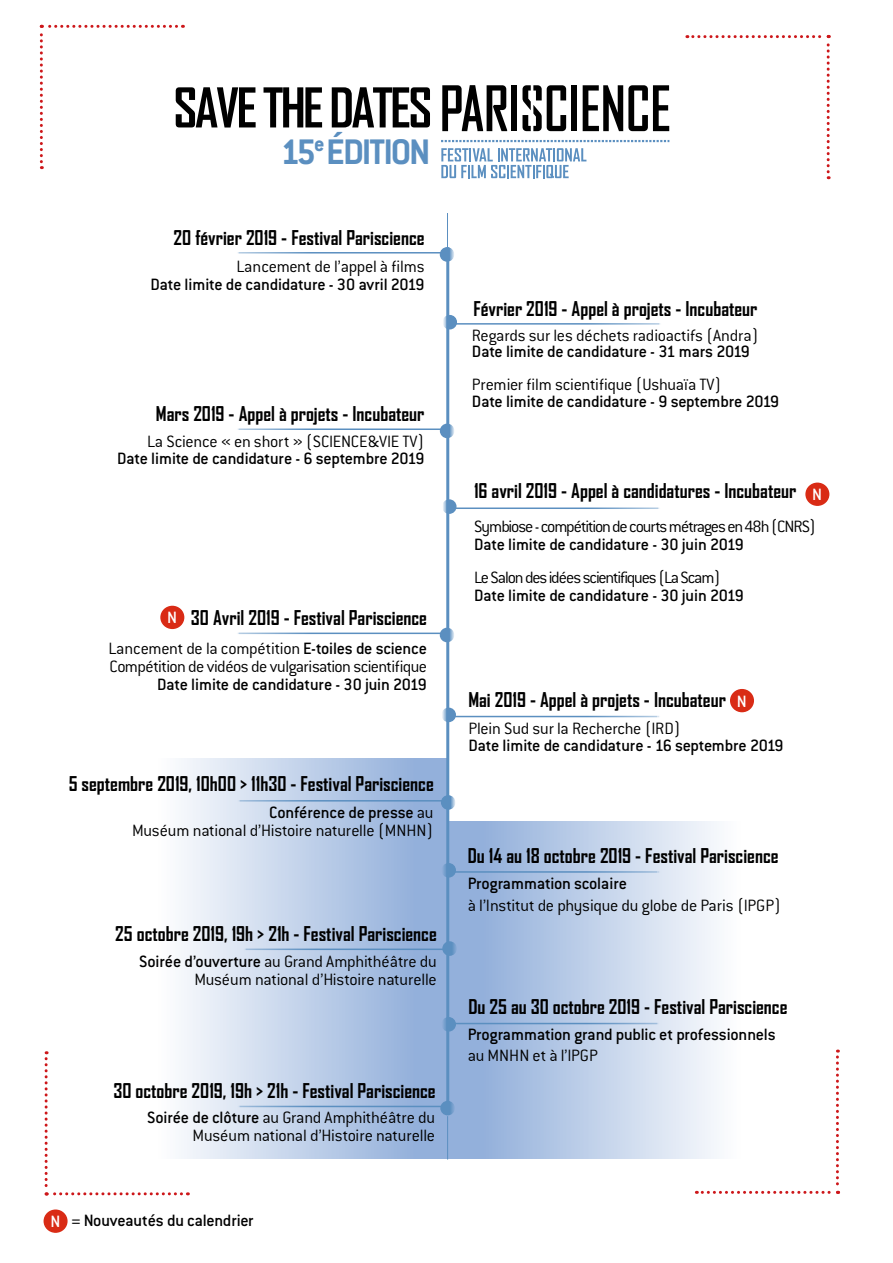
<style>
.page{position:relative;width:893px;height:1263px;background:#fff}
.page>*{position:absolute;margin:0;border:0;box-sizing:border-box;transform-origin:0 0}
.t1{font:700 52.5px "Agency FB";letter-spacing:-.05em;color:#000}
.t2{font:700 39px "Conduit ITC Std";letter-spacing:-.055em;color:#5b8fc0}
.t3{font:700 19.5px "Agency FB";color:#000}
.t4{font:300 18px/18px "Conduit ITC Std";letter-spacing:-.02em;color:#000;text-align:right}
.t5{font:500 18px "Conduit ITC Std";letter-spacing:-.015em;color:#000}
.t6{font:300 18px "Conduit ITC Std";letter-spacing:-.06em;color:#000}
.t7{font:300 18px "Conduit ITC Std";letter-spacing:-.065em;color:#000}
.t8{font:300 18px "Conduit ITC Std";color:#000}
.t9{font:500 18px "Conduit ITC Std";color:#fff}
.s1{font-weight:500}
.s2{color:#fff}
</style>
<div class="page">
<div style="left:56px;top:757px;width:393px;height:401px;background:linear-gradient(to right,#fff,#8fadd9)"></div>
<div style="left:449px;top:821px;width:392px;height:337px;background:linear-gradient(to right,#8fadd9,#fff)"></div>
<svg style="left:442px;top:85px;width:65px;height:46px"></svg>
<div style="left:511px;top:85px;width:6px;height:46px;background:#000"></div>
<div style="left:571px;top:85px;width:6px;height:46px;background:#000"></div>
<svg style="left:583px;top:85px;width:86px;height:46px"></svg>
<svg style="left:522px;top:85px;width:44px;height:46px"></svg>
<svg style="left:441px;top:148px;width:145px;height:30px"></svg>
<svg style="left:441px;top:140px;width:228px;height:2px"></svg>
<hr style="left:446px;top:247px;width:3px;height:859px;background:#5b8fc0">
<div style="left:440px;top:248px;width:14px;height:13px;background:#5b8fc0;border-radius:50%"></div>
<div style="left:440px;top:247px;width:14px;height:15px;border:2px solid #5b8fc0;border-radius:50%"></div>
<hr style="left:172px;top:252px;width:269px;height:1px;background:#5b8fc0">
<svg style="left:441px;top:424px;width:13px;height:13px"></svg>
<div style="left:440px;top:424px;width:14px;height:14px;border:2px solid #5b8fc0;border-radius:50%"></div>
<hr style="left:172px;top:428px;width:269px;height:2px;background:#5b8fc0">
<svg style="left:442px;top:1018px;width:13px;height:13px"></svg>
<div style="left:441px;top:1017px;width:15px;height:14px;border:2px solid #5b8fc0;border-radius:50%"></div>
<hr style="left:454px;top:1023px;width:269px;height:1px;background:#5b8fc0">
<div style="left:441px;top:1101px;width:13px;height:14px;background:#5b8fc0;border-radius:50%"></div>
<div style="left:440px;top:1101px;width:15px;height:14px;border:2px solid #5b8fc0;border-radius:50%"></div>
<hr style="left:173px;top:1106px;width:269px;height:1px;background:#5b8fc0">
<hr style="left:447px;top:1116px;width:1px;height:43px;background:#5b8fc0">
<hr style="left:447px;top:213px;width:1px;height:74px;background:#5b8fc0">
<svg style="left:443px;top:316px;width:13px;height:13px"></svg>
<div style="left:442px;top:315px;width:15px;height:14px;border:2px solid #5b8fc0;border-radius:50%"></div>
<hr style="left:456px;top:323px;width:268px;height:2px;background:#5b8fc0">
<svg style="left:442px;top:864px;width:13px;height:13px"></svg>
<div style="left:441px;top:863px;width:15px;height:14px;border:2px solid #5b8fc0;border-radius:50%"></div>
<hr style="left:455px;top:871px;width:268px;height:2px;background:#5b8fc0">
<div style="left:443px;top:942px;width:13px;height:13px;background:#5b8fc0;border-radius:50%"></div>
<div style="left:442px;top:941px;width:15px;height:15px;border:2px solid #5b8fc0;border-radius:50%"></div>
<hr style="left:179px;top:948px;width:269px;height:2px;background:#5b8fc0">
<div style="left:161px;top:606px;width:23px;height:22px;background:#d92b15;border-radius:50%"></div>
<div style="left:160px;top:606px;width:24px;height:23px;border:2px solid #d92b15;border-radius:50%"></div>
<div style="left:44px;top:1210px;width:23px;height:22px;background:#d92b15;border-radius:50%"></div>
<div style="left:44px;top:1209px;width:24px;height:24px;border:2px solid #d92b15;border-radius:50%"></div>
<div style="left:443px;top:500px;width:13px;height:13px;background:#5b8fc0;border-radius:50%"></div>
<div style="left:442px;top:499px;width:15px;height:15px;border:2px solid #5b8fc0;border-radius:50%"></div>
<hr style="left:455px;top:507px;width:269px;height:2px;background:#5b8fc0">
<div style="left:731px;top:690px;width:22px;height:21px;background:#d92b15;border-radius:50%"></div>
<div style="left:730px;top:689px;width:24px;height:23px;border:2px solid #d92b15;border-radius:50%"></div>
<svg style="left:440px;top:628px;width:14px;height:13px"></svg>
<div style="left:440px;top:628px;width:14px;height:14px;border:2px solid #5b8fc0;border-radius:50%"></div>
<hr style="left:172px;top:633px;width:269px;height:1px;background:#5b8fc0">
<div style="left:806px;top:483px;width:23px;height:22px;background:#d92b15;border-radius:50%"></div>
<div style="left:805px;top:483px;width:24px;height:23px;border:2px solid #d92b15;border-radius:50%"></div>
<svg style="left:442px;top:708px;width:13px;height:13px"></svg>
<div style="left:441px;top:708px;width:15px;height:14px;border:2px solid #5b8fc0;border-radius:50%"></div>
<hr style="left:455px;top:716px;width:268px;height:1px;background:#5b8fc0">
<div style="left:442px;top:796px;width:13px;height:13px;background:#5b8fc0;border-radius:50%"></div>
<div style="left:441px;top:795px;width:14px;height:15px;border:2px solid #5b8fc0;border-radius:50%"></div>
<hr style="left:173px;top:800px;width:269px;height:1px;background:#5b8fc0">
<svg style="left:40px;top:25px;width:143px;height:144px"></svg>
<svg style="left:687px;top:35px;width:143px;height:144px"></svg>
<svg style="left:45px;top:1051px;width:136px;height:144px"></svg>
<svg style="left:696px;top:1049px;width:143px;height:145px"></svg>
<h1 class="t1" style="left:173px;top:75px;width:260px">SAVE THE DATES</h1>
<h2 class="t2" style="left:280px;top:128px;width:152px">15<sup>e</sup> ÉDITION</h2>
<p class="t3" style="left:174px;top:225px;width:252px">20 février 2019 - Festival Pariscience</p>
<p class="t4" style="left:237px;top:257px;width:189px">Lancement de l’appel à films</p>
<p class="t5" style="left:150px;top:273px;width:276px">Date limite de candidature - 30 avril 2019</p>
<p class="t3" style="left:156px;top:401px;width:270px">Mars 2019 - Appel à projets - Incubateur</p>
<p class="t4" style="left:147px;top:432px;width:279px">La Science « en short » (SCIENCE&amp;VIE TV)</p>
<p class="t5" style="left:117px;top:447px;width:309px">Date limite de candidature - 6 septembre 2019</p>
<p class="t3" style="left:191px;top:605px;width:238px">30 Avril 2019 - Festival Pariscience</p>
<p class="t4" style="left:108px;top:638px;width:320px;text-align:left">Lancement de la compétition <span class="s1">E-toiles de science<br></span>Compétition de vidéos de vulgarisation scientifique</p>
<p class="t5" style="left:157px;top:673px;width:271px">Date limite de candidature - 30 juin 2019</p>
<p class="t9" style="left:167px;top:607px;width:11px">N</p>
<p class="t3" style="left:69px;top:771px;width:367px">5 septembre 2019, 10h00 &gt; 11h30 - Festival Pariscience</p>
<p class="t4" style="left:132px;top:803px;width:303px"><span class="s1">Conférence de presse</span> au<br>Muséum national d’Histoire naturelle (MNHN)</p>
<p class="t3" style="left:115px;top:921px;width:323px">25 octobre 2019, 19h &gt; 21h - Festival Pariscience</p>
<p class="t4" style="left:139px;top:952px;width:299px"><span class="s1">Soirée d’ouverture</span> au Grand Amphithéâtre du<br>Muséum national d’Histoire naturelle</p>
<p class="t3" style="left:113px;top:1078px;width:324px">30 octobre 2019, 19h &gt; 21h - Festival Pariscience</p>
<p class="t4" style="left:147px;top:1108px;width:290px"><span class="s1">Soirée de clôture</span> au Grand Amphithéâtre du<br>Muséum national d’Histoire naturelle</p>
<p class="t5" style="left:50px;top:1209px;width:205px"><span class="s2">N</span> = Nouveautés du calendrier</p>
<p class="t3" style="left:473px;top:296px;width:286px">Février 2019 - Appel à projets - Incubateur</p>
<p class="t4" style="left:472px;top:326px;width:288px">Regards sur les déchets radioactifs (Andra)</p>
<p class="t5" style="left:472px;top:341px;width:280px">Date limite de candidature - 31 mars 2019</p>
<p class="t4" style="left:472px;top:375px;width:251px">Premier film scientifique (Ushuaïa TV)</p>
<p class="t5" style="left:472px;top:390px;width:309px">Date limite de candidature - 9 septembre 2019</p>
<p class="t3" style="left:474px;top:479px;width:324px">16 avril 2019 - Appel à candidatures - Incubateur</p>
<p class="t6" style="left:474px;top:515px;width:344px">Symbiose - compétition de courts métrages en 48h (CNRS)</p>
<p class="t5" style="left:474px;top:533px;width:271px">Date limite de candidature - 30 juin 2019</p>
<p class="t7" style="left:474px;top:567px;width:248px">Le Salon des idées scientifiques (La Scam)</p>
<p class="t5" style="left:474px;top:585px;width:271px">Date limite de candidature - 30 juin 2019</p>
<p class="t9" style="left:812px;top:484px;width:11px">N</p>
<p class="t3" style="left:468px;top:688px;width:259px">Mai 2019 - Appel à projets - Incubateur</p>
<p class="t4" style="left:468px;top:719px;width:214px">Plein Sud sur la Recherche (IRD)</p>
<p class="t5" style="left:468px;top:734px;width:317px">Date limite de candidature - 16 septembre 2019</p>
<p class="t9" style="left:737px;top:690px;width:11px">N</p>
<p class="t3" style="left:468px;top:843px;width:312px">Du 14 au 18 octobre 2019 - Festival Pariscience</p>
<p class="t5" style="left:468px;top:872px;width:161px">Programmation scolaire</p>
<p class="t4" style="left:468px;top:895px;width:315px">à l’Institut de physique du globe de Paris (IPGP)</p>
<p class="t3" style="left:468px;top:994px;width:321px">Du 25 au 30 octobre 2019 - Festival Pariscience</p>
<p class="t5" style="left:468px;top:1023px;width:309px">Programmation grand public et professionnels</p>
<p class="t8" style="left:468px;top:1045px;width:131px">au MNHN et à l’IPGP</p>
</div>
